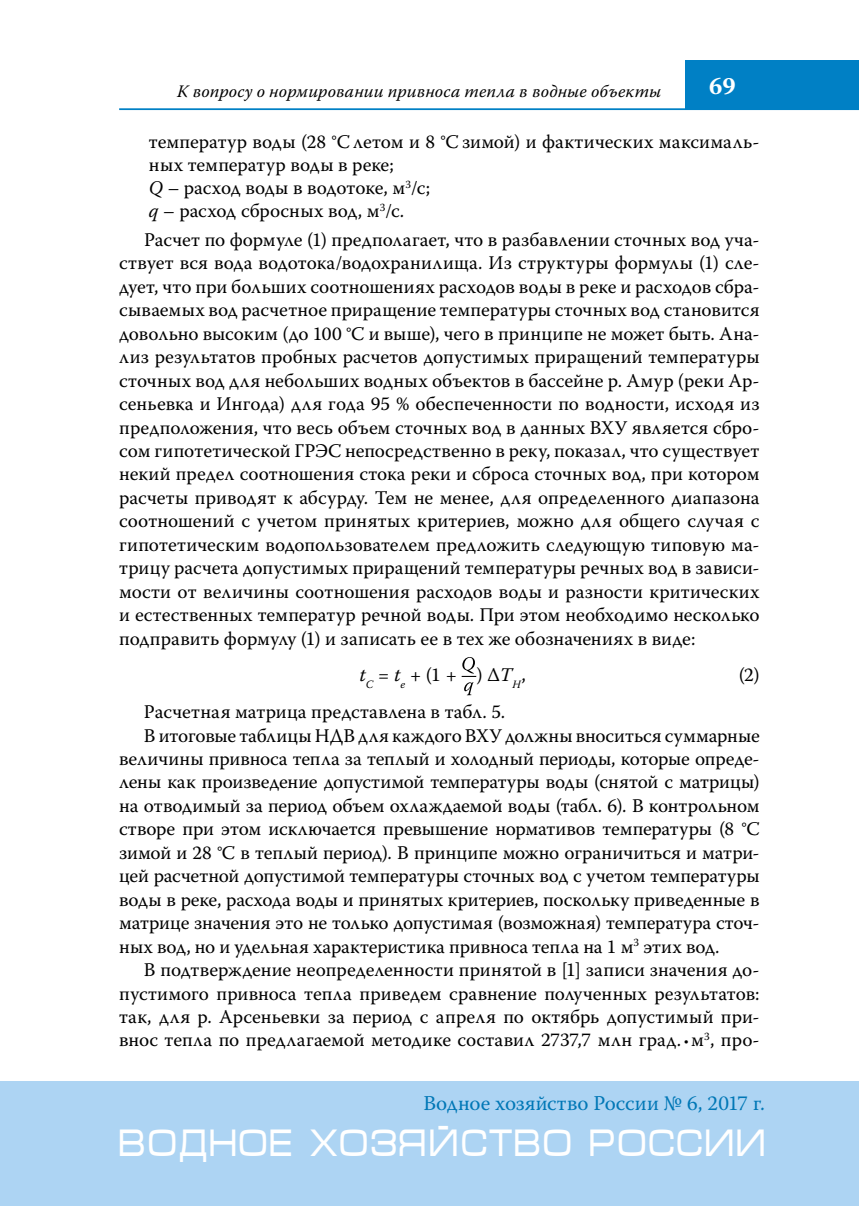
<style>
.page{position:relative;width:859px;height:1206px;background:#fff}
.page>*{position:absolute;margin:0;border:0;box-sizing:border-box;transform-origin:0 0}
.t1{font:38.5px "Micra";color:#fff;scale:.81 1}
.t2{font:700 24.5px "Warnock Pro";color:#fff}
.t3{font:21px "Warnock Pro";color:#0077b6}
.t4{font:19.25px/23.4px "Warnock Pro";letter-spacing:-.005em;color:#000}
.t5{font:italic 19.25px "Warnock Pro";color:#000}
.t6{font:italic 17.5px "Warnock Pro";letter-spacing:.005em;color:#000}
.s1{font-style:italic}
.s2{font-style:normal}
.s3{font-family:"Myriad Pro";font-size:15.75px}
</style>
<div class="page">
<hr style="left:119px;top:108px;width:739px;height:2px;background:#0080c5">
<div style="left:685px;top:60px;width:173px;height:50px;background:#0080c5"></div>
<div style="left:0;top:1081px;width:858px;height:124px;background:#add4f3"></div>
<svg style="left:461px;top:657px;width:15px;height:38px"></svg>
<p class="t6" style="left:177px;top:81px;width:485px">К вопросу о нормировании привноса тепла в водные объекты</p>
<p class="t2" style="left:708px;top:71px;width:28px">69</p>
<p class="t4" style="left:149px;top:130px;width:612px">температур воды (28 °С летом и 8 °С зимой) и фактических максималь&shy;ных температур воды в реке;<br><span class="s1">Q</span> – расход воды в водотоке, м<sup>3</sup>/с;<br><span class="s1">q</span> – расход сбросных вод, м<sup>3</sup>/с.</p>
<p class="t4" style="left:119px;top:227px;width:641px;text-align:justify;text-indent:25px">Расчет по формуле (1) предполагает, что в разбавлении сточных вод уча&shy;ствует вся вода водотока/водохранилища. Из структуры формулы (1) сле&shy;дует, что при больших соотношениях расходов воды в реке и расходов сбра&shy;сываемых вод расчетное приращение температуры сточных вод становится довольно высоким (до 100 °С и выше), чего в принципе не может быть. Ана&shy;лиз результатов пробных расчетов допустимых приращений температуры сточных вод для небольших водных объектов в бассейне р. Амур (реки Ар&shy;сеньевка и Ингода) для года 95 % обеспеченности по водности, исходя из предположения, что весь объем сточных вод в данных ВХУ является сбро&shy;сом гипотетической ГРЭС непосредственно в реку, показал, что существует некий предел соотношения стока реки и сброса сточных вод, при котором расчеты приводят к абсурду. Тем не менее, для определенного диапазона соотношений с учетом принятых критериев, можно для общего случая с гипотетическим водопользователем предложить следующую типовую ма&shy;трицу расчета допустимых приращений температуры речных вод в зависи&shy;мости от величины соотношения расходов воды и разности критических и естественных температур речной воды. При этом необходимо несколько подправить формулу (1) и записать ее в тех же обозначениях в виде:</p>
<p class="t5" style="left:359px;top:663px;width:168px">t<sub>C</sub> = t<sub>e</sub> + <span class="s2">(1</span> + <span class="s2">) Δ</span>T<sub>H</sub><span class="s2">,</span></p>
<p class="t4" style="left:738px;top:663px;width:22px">(2)</p>
<p class="t4" style="left:144px;top:699px;width:363px">Расчетная матрица представлена в табл. 5.</p>
<p class="t4" style="left:144px;top:723px;width:617px">В итоговые таблицы НДВ для каждого ВХУ должны вноситься суммарные</p>
<p class="t4" style="left:119px;top:746px;width:641px">величины привноса тепла за теплый и холодный периоды, которые опреде-</p>
<p class="t4" style="left:119px;top:770px;width:641px">лены как произведение допустимой температуры воды (снятой с матрицы)</p>
<p class="t4" style="left:119px;top:793px;width:641px">на отводимый за период объем охлаждаемой воды (табл. 6). В контрольном</p>
<p class="t4" style="left:119px;top:817px;width:641px">створе при этом исключается превышение нормативов температуры (8 °С</p>
<p class="t4" style="left:119px;top:840px;width:641px">зимой и 28 °С в теплый период). В принципе можно ограничиться и матри-</p>
<p class="t4" style="left:119px;top:864px;width:641px">цей расчетной допустимой температуры сточных вод с учетом температуры</p>
<p class="t4" style="left:119px;top:887px;width:641px">воды в реке, расхода воды и принятых критериев, поскольку приведенные в</p>
<p class="t4" style="left:119px;top:910px;width:641px">матрице значения это не только допустимая (возможная) температура сточ-</p>
<p class="t4" style="left:119px;top:934px;width:601px">ных вод, но и удельная характеристика привноса тепла на 1 м<sup>3</sup> этих вод.</p>
<p class="t4" style="left:144px;top:957px;width:617px">В подтверждение неопределенности принятой в [1] записи значения до-</p>
<p class="t4" style="left:119px;top:981px;width:641px">пустимого привноса тепла приведем сравнение полученных результатов:</p>
<p class="t4" style="left:119px;top:1004px;width:641px">так, для р. Арсеньевки за период с апреля по октябрь допустимый при-</p>
<p class="t4" style="left:119px;top:1027px;width:641px">внос тепла по предлагаемой методике составил 2737,7 млн град. <span class="s3">•</span> м<sup>3</sup>, про-</p>
<p class="t3" style="left:423px;top:1090px;width:343px">Водное хозяйство России № 6, 2017 г.</p>
<h1 class="t1" style="left:119px;top:1122px;width:801px">ВОДНОЕ ХОЗЯЙСТВО РОССИИ</h1>
</div>
